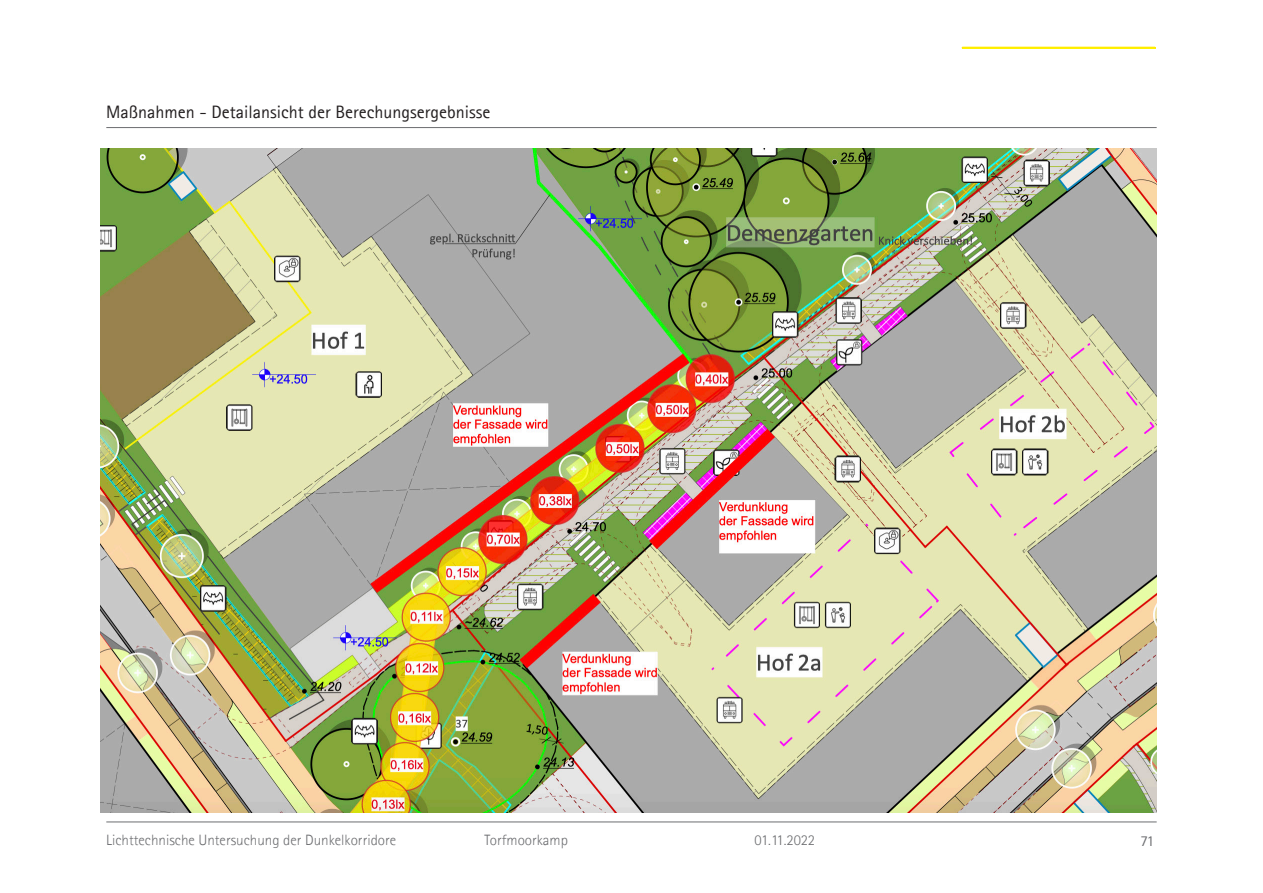
<style>
.page{position:relative;width:1263px;height:893px;background:#fff}
.page>*{position:absolute;margin:0;border:0;box-sizing:border-box;transform-origin:0 0}
.t1{font:18px "Agfa Rotis Sans Serif";color:#231f20}
.t2{font:300 15px "Agfa Rotis Sans Serif";color:#6c6d70}
.t3{font:15px "Agfa Rotis Sans Serif";color:#6c6d70}
</style>
<div class="page">
<hr style="left:106px;top:127px;width:1051px;height:1px;background:#6c6d70">
<hr style="left:106px;top:822px;width:1051px;height:1px;background:#6c6d70">
<hr style="left:962px;top:47px;width:193px;height:1px;background:#ffea01">
<img style="left:100px;top:149px;width:1057px;height:663px">
<p class="t1" style="left:106px;top:102px;width:386px">Maßnahmen - Detailansicht der Berechungsergebnisse</p>
<p class="t2" style="left:106px;top:831px;width:291px">Lichttechnische Untersuchung der Dunkelkorridore</p>
<p class="t2" style="left:484px;top:831px;width:85px">Torfmoorkamp</p>
<p class="t2" style="left:754px;top:831px;width:62px">01.11.2022</p>
<p class="t3" style="left:1140px;top:832px;width:15px">71</p>
</div>
